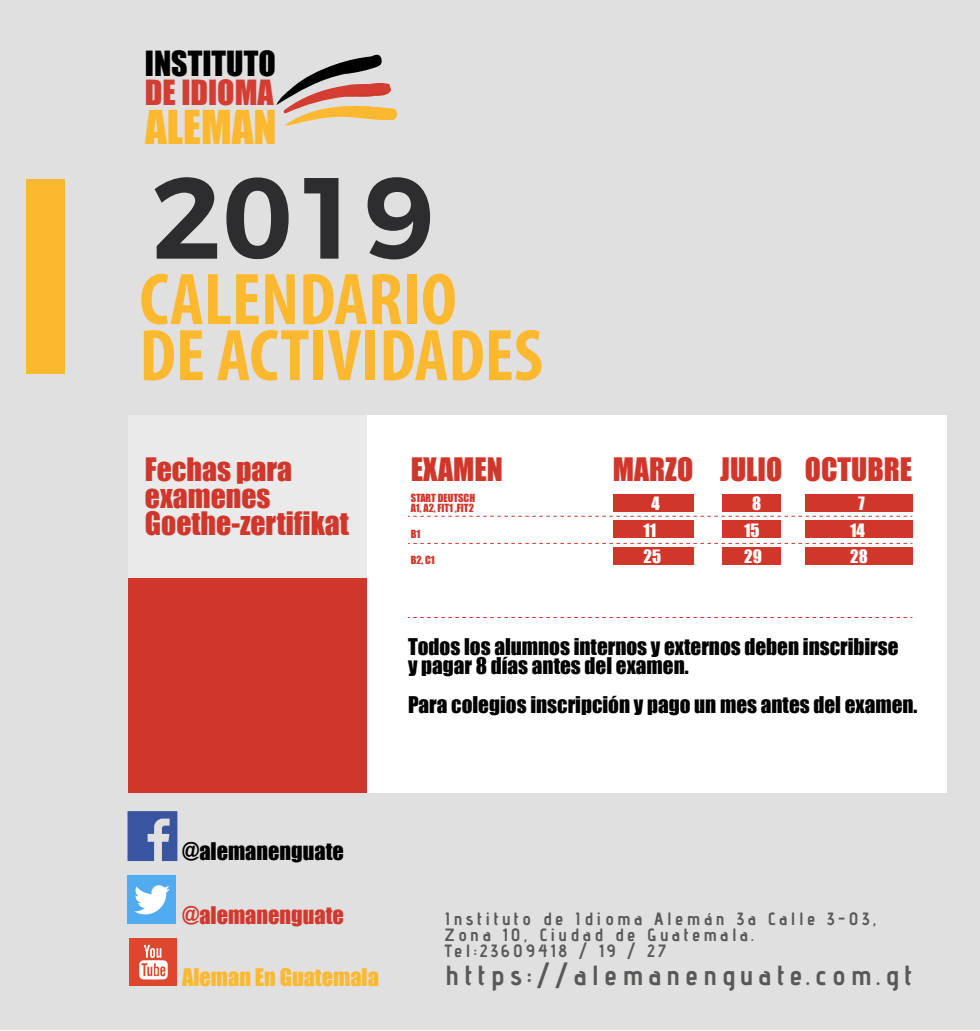
<style>
.page{position:relative;width:980px;height:1031px;background:#fff}
.page>*{position:absolute;margin:0;border:0;box-sizing:border-box;transform-origin:0 0}
.t1{font:42.88px "Impact";color:#fcb930}
.t2{font:31.85px "Impact";color:#000}
.t3{font:31.85px "Impact";color:#d33d32}
.t4{font:29.75px/26.9px "Impact";color:#d1362b}
.t5{font:700 27.65px "Advent Pro";letter-spacing:.2em;color:#585857}
.t6{font:22.22px "Impact";color:#fcb930}
.t7{font:22.22px "Impact";color:#000}
.t8{font:22.22px "Impact";color:#d2392e}
.t9{font:21.18px/19.2px "Impact";color:#000}
.t10{font:700 17.68px/15.8px "Advent Pro";letter-spacing:.2em;color:#585857}
.t11{font:16.97px/26.4px "Impact";color:#fff;text-align:center}
.t12{font:10.33px/9.6px "Impact";color:#d1362b}
</style>
<div class="page">
<div style="left:0;top:0;width:980px;height:1029px;background:#e0e0e0"></div>
<svg style="left:155px;top:177px;width:62px;height:81px"></svg>
<svg style="left:226px;top:177px;width:63px;height:82px"></svg>
<svg style="left:304px;top:178px;width:34px;height:80px"></svg>
<svg style="left:368px;top:177px;width:62px;height:82px"></svg>
<div style="left:26px;top:180px;width:39px;height:194px;background:#fcb930"></div>
<div style="left:129px;top:415px;width:818px;height:377px;background:#fff"></div>
<div style="left:129px;top:415px;width:238px;height:377px;background:#d1362b"></div>
<div style="left:129px;top:415px;width:238px;height:162px;background:#eaeaea"></div>
<svg style="left:141px;top:274px;width:118px;height:50px"></svg>
<svg style="left:265px;top:274px;width:30px;height:50px"></svg>
<svg style="left:303px;top:274px;width:99px;height:50px"></svg>
<div style="left:407px;top:274px;width:10px;height:50px;background:#fcb930"></div>
<svg style="left:423px;top:273px;width:32px;height:51px"></svg>
<svg style="left:144px;top:330px;width:30px;height:50px"></svg>
<svg style="left:180px;top:330px;width:23px;height:50px"></svg>
<svg style="left:217px;top:330px;width:92px;height:50px"></svg>
<div style="left:314px;top:330px;width:9px;height:50px;background:#fcb930"></div>
<svg style="left:328px;top:330px;width:33px;height:50px"></svg>
<div style="left:365px;top:330px;width:10px;height:50px;background:#fcb930"></div>
<svg style="left:384px;top:330px;width:63px;height:50px"></svg>
<svg style="left:453px;top:330px;width:30px;height:50px"></svg>
<svg style="left:489px;top:330px;width:53px;height:50px"></svg>
<svg style="left:276px;top:54px;width:121px;height:72px"></svg>
<svg style="left:408px;top:516px;width:504px;height:1px"></svg>
<svg style="left:408px;top:543px;width:504px;height:1px"></svg>
<svg style="left:408px;top:617px;width:504px;height:1px"></svg>
<div style="left:805px;top:494px;width:107px;height:17px;background:#d1362b"></div>
<div style="left:805px;top:521px;width:107px;height:17px;background:#d1362b"></div>
<div style="left:805px;top:547px;width:107px;height:17px;background:#d1362b"></div>
<div style="left:723px;top:494px;width:58px;height:17px;background:#d1362b"></div>
<div style="left:723px;top:521px;width:58px;height:17px;background:#d1362b"></div>
<div style="left:723px;top:547px;width:58px;height:17px;background:#d1362b"></div>
<div style="left:613px;top:494px;width:81px;height:17px;background:#d1362b"></div>
<div style="left:613px;top:521px;width:81px;height:17px;background:#d1362b"></div>
<div style="left:613px;top:547px;width:81px;height:17px;background:#d1362b"></div>
<div style="left:128px;top:874px;width:48px;height:49px;background:#50abf1"></div>
<svg style="left:134px;top:885px;width:36px;height:29px"></svg>
<svg style="left:128px;top:811px;width:49px;height:49px"></svg>
<div style="left:130px;top:938px;width:47px;height:47px;background:#dc472e"></div>
<svg style="left:139px;top:944px;width:29px;height:35px"></svg>
<svg style="left:150px;top:947px;width:5px;height:10px"></svg>
<h2 class="t2" style="left:145px;top:39px;width:132px">INSTITUTO</h2>
<h2 class="t3" style="left:145px;top:67px;width:130px">DE IDIOMA</h2>
<h1 class="t1" style="left:145px;top:93px;width:133px">ALEMAN</h1>
<h3 class="t4" style="left:145px;top:455px;width:205px">Fechas para examenes<br>Goethe-zertifikat</h3>
<p class="t7" style="left:182px;top:833px;width:163px">@alemanenguate</p>
<p class="t8" style="left:182px;top:897px;width:163px">@alemanenguate</p>
<h3 class="t4" style="left:411px;top:455px;width:94px">EXAMEN</h3>
<h3 class="t4" style="left:613px;top:455px;width:82px">MARZO</h3>
<p class="t12" style="left:411px;top:493px;width:66px">START DEUTSCH<br>A1, A2, FIT1 ,FIT2</p>
<p class="t12" style="left:411px;top:528px;width:11px">B1</p>
<p class="t12" style="left:411px;top:555px;width:26px">B2, C1</p>
<p class="t11" style="left:644px;top:490px;width:19px">4<br>11<br>25</p>
<h3 class="t4" style="left:720px;top:455px;width:193px">JULIO OCTUBRE</h3>
<p class="t11" style="left:850px;top:490px;width:19px">7<br>14<br>28</p>
<p class="t11" style="left:744px;top:490px;width:19px">8<br>15<br>29</p>
<p class="t9" style="left:408px;top:636px;width:492px">Todos los alumnos internos y externos deben inscribirse y pagar 8 días antes del examen.</p>
<p class="t9" style="left:408px;top:694px;width:511px">Para colegios inscripción y pago un mes antes del examen.</p>
<p class="t10" style="left:445px;top:910px;width:433px">Instituto de Idioma Alemán 3a Calle 3-03,<br>Zona 10, Ciudad de Guatemala.<br>Tel:23609418 / 19 / 27</p>
<p class="t6" style="left:182px;top:959px;width:198px">Aleman En Guatemala</p>
<h3 class="t5" style="left:446px;top:958px;width:468px">https://alemanenguate.com.gt</h3>
</div>
